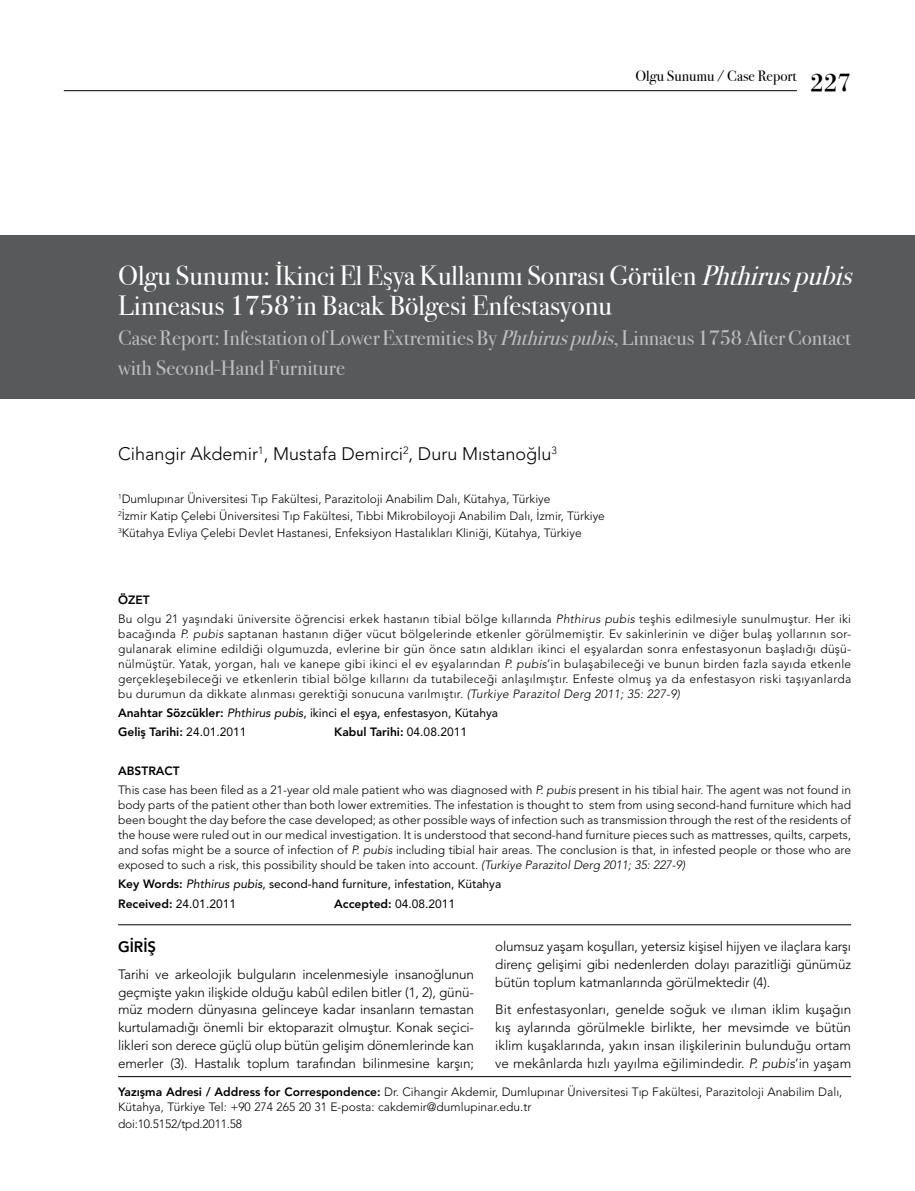
<style>
.page{position:relative;width:915px;height:1191px;background:#fff}
.page>*{position:absolute;margin:0;border:0;box-sizing:border-box;transform-origin:0 0}
.t1{font:27.75px/30px "Bodoni Svty Two ITCTT Book";color:#fff}
.t2{font:27px "Bodoni";color:#000}
.t3{font:21px/30px "Bodoni Svty Two ITCTT Book";color:#bcbec0}
.t4{font:300 18px "Avenir LT Std";color:#000}
.t5{font:15px "Bodoni Svty Two ITCTT Book";color:#000}
.t6{font:800 15px "Avenir LT Std";color:#000}
.t7{font:300 13.5px/17.9px "Avenir LT Std";letter-spacing:-.01em;color:#000;text-align:justify}
.t8{font:300 12px/15px "Avenir LT Std";color:#000}
.t9{font:12px/19.2px "Avenir LT Std";color:#000}
.t10{font:300 12px/19.2px "Avenir LT Std";letter-spacing:.02em;color:#000}
.t11{font:800 12px "Avenir LT Std";color:#000}
.s1{font-style:italic}
.s2{font-weight:800}
.s3{font-weight:400}
</style>
<div class="page">
<div style="left:0;top:235px;width:914px;height:164px;background:#58595b"></div>
<hr style="left:64px;top:90px;width:732px;height:1px;background:#000">
<hr style="left:118px;top:1076px;width:732px;height:1px;background:#000">
<hr style="left:118px;top:924px;width:732px;height:1px;background:#000">
<p class="t5" style="left:635px;top:64px;width:163px">Olgu Sunumu / Case Report</p>
<h2 class="t2" style="left:810px;top:65px;width:42px">227</h2>
<h1 class="t1" style="left:118px;top:257px;width:745px">Olgu Sunumu: İkinci El Eşya Kullanımı Sonrası Görülen <span class="s1">Phthiruspubis<br></span>Linneasus 1758’in Bacak Bölgesi Enfestasyonu</h1>
<h3 class="t3" style="left:118px;top:320px;width:734px">Case Report: Infestation of Lower Extremities By <span class="s1">Phthiruspubis</span>, Linnaeus 1758 After Contact with Second-Hand Furniture</h3>
<h3 class="t4" style="left:118px;top:443px;width:440px">Cihangir Akdemir<sup>1</sup>, Mustafa Demirci<sup>2</sup>, Duru Mıstanoğlu<sup>3</sup></h3>
<p class="t8" style="left:118px;top:490px;width:488px;line-height:17.1px"><sup>1</sup>Dumlupınar Üniversitesi Tıp Fakültesi, Parazitoloji Anabilim Dalı, Kütahya, Türkiye<br><sup>2</sup>İzmir Katip Çelebi Üniversitesi Tıp Fakültesi, Tıbbi Mikrobiloyoji Anabilim Dalı, İzmir, Türkiye<br><sup>3</sup>Kütahya Evliya Çelebi Devlet Hastanesi, Enfeksiyon Hastalıkları Kliniği, Kütahya, Türkiye</p>
<p class="t10" style="left:118px;top:590px;width:734px"><span class="s2">ÖZET<br></span>Bu olgu 21 yaşındaki üniversite öğrencisi erkek hastanın tibial bölge kıllarında <span class="s1">Phthirus pubis</span> teşhis edilmesiyle sunulmuştur. Her iki</p>
<p class="t8" style="left:118px;top:626px;width:734px;text-align:justify">bacağında <span class="s1">P. pubis</span> saptanan hastanın diğer vücut bölgelerinde etkenler görülmemiştir. Ev sakinlerinin ve diğer bulaş yollarının sor&shy;gulanarak elimine edildiği olgumuzda, evlerine bir gün önce satın aldıkları ikinci el eşyalardan sonra enfestasyonun başladığı düşü&shy;nülmüştür. Yatak, yorgan, halı ve kanepe gibi ikinci el ev eşyalarından <span class="s1">P. pubis</span>’in bulaşabileceği ve bunun birden fazla sayıda etkenle gerçekleşebileceği ve etkenlerin tibial bölge kıllarını da tutabileceği anlaşılmıştır. Enfeste olmuş ya da enfestasyon riski taşıyanlarda bu durumun da dikkate alınması gerektiği sonucuna varılmıştır. <span class="s1">(Turkiye Parazitol Derg 2011; 35: 227-9)</span></p>
<p class="t9" style="left:118px;top:703px;width:381px"><span class="s2">Anahtar Sözcükler:</span> <span class="s1">Phthirus pubis</span>, ikinci el eşya, enfestasyon, Kütahya<br><span class="s2">Geliş Tarihi:</span> 24.01.2011</p>
<p class="t11" style="left:334px;top:725px;width:134px">Kabul Tarihi: <span class="s3">04.08.2011</span></p>
<p class="t8" style="left:118px;top:761px;width:734px;line-height:19.2px"><span class="s2">ABSTRACT<br></span>This case has been filed as a 21-year old male patient who was diagnosed with <span class="s1">P. pubis</span> present in his tibial hair. The agent was not found in</p>
<p class="t8" style="left:118px;top:797px;width:734px;text-align:justify">body parts of the patient other than both lower extremities. The infestation is thought to stem from using second-hand furniture which had been bought the day before the case developed; as other possible ways of infection such as transmission through the rest of the residents of the house were ruled out in our medical investigation. It is understood that second-hand furniture pieces such as mattresses, quilts, carpets, and sofas might be a source of infection of <span class="s1">P. pubis</span> including tibial hair areas. The conclusion is that, in infested people or those who are exposed to such a risk, this possibility should be taken into account. <span class="s1">(Turkiye Parazitol Derg 2011; 35: 227-9)</span></p>
<p class="t9" style="left:118px;top:874px;width:384px"><span class="s2">Key Words:</span> <span class="s1">Phthirus pubis</span>, second-hand furniture, infestation, Kütahya<br><span class="s2">Received:</span> 24.01.2011</p>
<p class="t9" style="left:334px;top:894px;width:122px"><span class="s2">Accepted:</span> 04.08.2011</p>
<p class="t6" style="left:118px;top:938px;width:40px">GİRİŞ</p>
<p class="t7" style="left:118px;top:965px;width:357px">Tarihi ve arkeolojik bulguların incelenmesiyle insanoğlunun geçmişte yakın ilişkide olduğu kabûl edilen bitler (1, 2), günü&shy;müz modern dünyasına gelinceye kadar insanların temastan kurtulamadığı önemli bir ektoparazit olmuştur. Konak seçici&shy;likleri son derece güçlü olup bütün gelişim dönemlerinde kan emerler (3). Hastalık toplum tarafından bilinmesine karşın;</p>
<p class="t7" style="left:495px;top:937px;width:357px">olumsuz yaşam koşulları, yetersiz kişisel hijyen ve ilaçlara karşı direnç gelişimi gibi nedenlerden dolayı parazitliği günümüz bütün toplum katmanlarında görülmektedir (4).</p>
<p class="t7" style="left:495px;top:1000px;width:357px">Bit enfestasyonları, genelde soğuk ve ılıman iklim kuşağın kış aylarında görülmekle birlikte, her mevsimde ve bütün iklim kuşaklarında, yakın insan ilişkilerinin bulunduğu ortam ve mekânlarda hızlı yayılma eğilimindedir. <span class="s1">P. pubis</span>’in yaşam</p>
<p class="t8" style="left:118px;top:1084px;width:725px"><span class="s2">Yazışma Adresi / Address for Correspondence:</span> Dr. Cihangir Akdemir, Dumlupınar Üniversitesi Tıp Fakültesi, Parazitoloji Anabilim Dalı,<br>Kütahya, Türkiye Tel: +90 274 265 20 31 E-posta: cakdemir@dumlupinar.edu.tr</p>
<p class="t8" style="left:118px;top:1116px;width:125px">doi:10.5152/tpd.2011.58</p>
</div>
